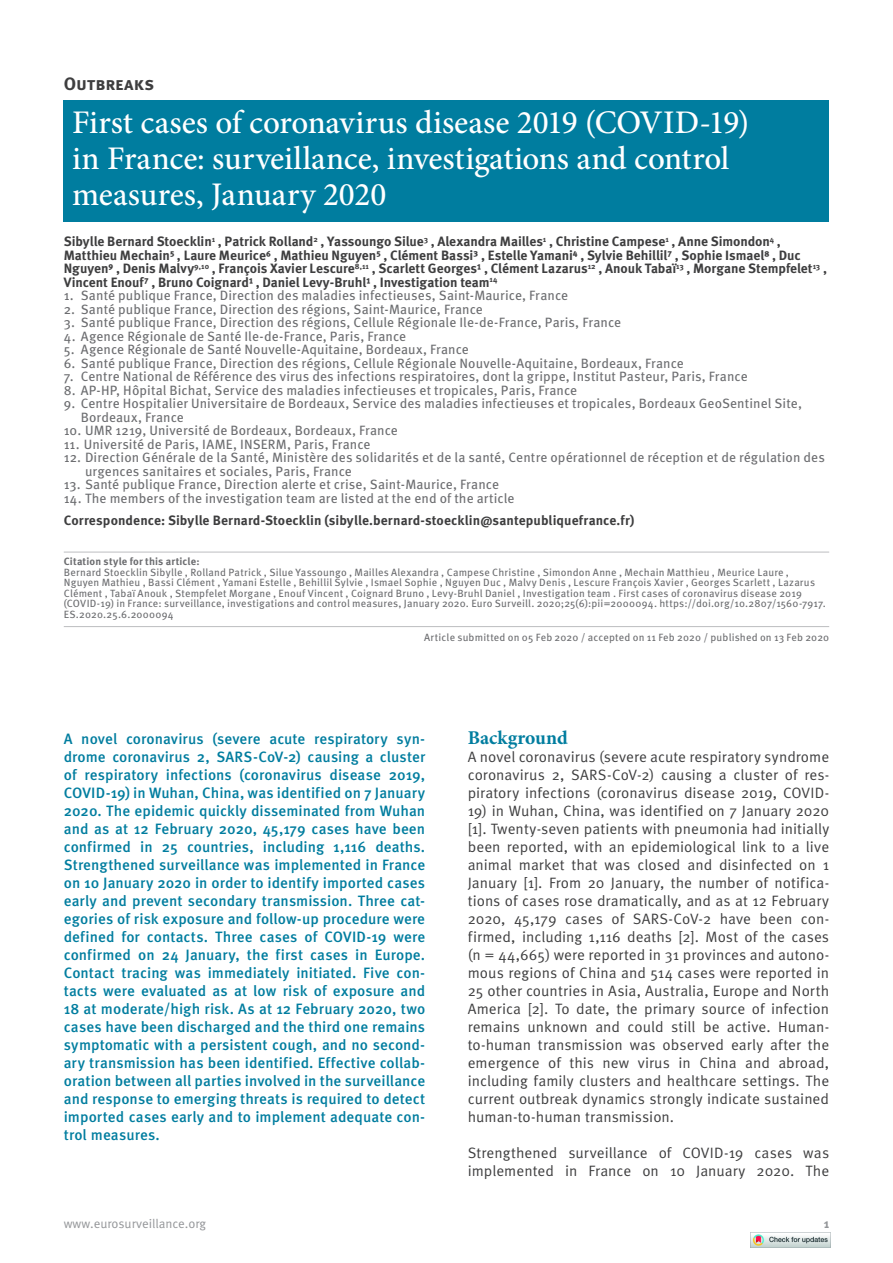
<style>
.page{position:relative;width:893px;height:1263px;background:#fff}
.page>*{position:absolute;margin:0;border:0;box-sizing:border-box;transform-origin:0 0}
.t1{font:500 33px/36px "Minion Pro";letter-spacing:-.005em;color:#fff}
.t2{font:700 19.5px "Minion Pro";letter-spacing:-.005em;color:#007d9f}
.t3{font:700 18px "Meta Pro";color:#3e3e3f}
.t4{font:15px/18px "Meta Pro";color:#3e3e3f;text-align:justify}
.t5{font:500 15px/18px "Meta Pro";letter-spacing:.005em;color:#007d9f;text-align:justify}
.t6{font:13.5px/13.5px "Meta Pro";letter-spacing:.005em;color:#6c6d70}
.t7{font:700 13.5px/13.5px "Meta Pro";letter-spacing:-.005em;color:#3e3e3f}
.t8{font:12.75px "Meta Pro";color:#939598}
.t9{font:700 12.75px "Meta Pro";color:#939598}
.t10{font:10.5px/10.5px "Meta Pro";letter-spacing:.015em;color:#6c6d70}
.t11{font:700 10.5px "Meta Pro";letter-spacing:.015em;color:#6c6d70}
</style>
<div class="page">
<hr style="left:64px;top:552px;width:765px;height:1px;background:#bcbdc0">
<hr style="left:64px;top:626px;width:765px;height:1px;background:#bcbdc0">
<div style="left:64px;top:100px;width:765px;height:122px;background:#007d9f"></div>
<img style="left:750px;top:1232px;width:80px;height:16px">
<h3 class="t3" style="left:64px;top:72px;width:92px">Outbreaks</h3>
<h1 class="t1" style="left:72px;top:104px;width:678px">First cases of coronavirus disease 2019 (COVID-19) in France: surveillance, investigations and control measures, January 2020</h1>
<p class="t7" style="left:64px;top:235px;width:765px">Sibylle Bernard Stoecklin<sup>1</sup> , Patrick Rolland<sup>2</sup> , Yassoungo Silue<sup>3</sup> , Alexandra Mailles<sup>1</sup> , Christine Campese<sup>1</sup> , Anne Simondon<sup>4</sup> , Matthieu Mechain⁵ , Laure Meurice⁶ , Mathieu Nguyen⁵ , Clément Bassi³ , Estelle Yamani⁴ , Sylvie Behillil⁷ , Sophie Ismael⁸ , Duc Nguyen⁹ , Denis Malvy<sup>9,10</sup> , François Xavier Lescure<sup>8,11</sup> , Scarlett Georges¹ , Clément Lazarus<sup>12</sup> , Anouk Tabaï<sup>13</sup> , Morgane Stempfelet<sup>13</sup> , Vincent Enouf⁷ , Bruno Coignard¹ , Daniel Levy-Bruhl¹ , Investigation team<sup>14</sup></p>
<p class="t6" style="left:64px;top:289px;width:506px">1. Santé publique France, Direction des maladies infectieuses, Saint-Maurice, France</p>
<p class="t6" style="left:64px;top:303px;width:421px">2. Santé publique France, Direction des régions, Saint-Maurice, France</p>
<p class="t6" style="left:64px;top:316px;width:559px">3. Santé publique France, Direction des régions, Cellule Régionale Ile-de-France, Paris, France</p>
<p class="t6" style="left:64px;top:330px;width:344px">4. Agence Régionale de Santé Ile-de-France, Paris, France</p>
<p class="t6" style="left:64px;top:343px;width:407px">5. Agence Régionale de Santé Nouvelle-Aquitaine, Bordeaux, France</p>
<p class="t6" style="left:64px;top:357px;width:622px">6. Santé publique France, Direction des régions, Cellule Régionale Nouvelle-Aquitaine, Bordeaux, France</p>
<p class="t6" style="left:64px;top:370px;width:685px">7. Centre National de Référence des virus des infections respiratoires, dont la grippe, Institut Pasteur, Paris, France</p>
<p class="t6" style="left:64px;top:384px;width:515px">8. AP-HP, Hôpital Bichat, Service des maladies infectieuses et tropicales, Paris, France</p>
<p class="t6" style="left:81px;top:397px;width:723px;text-indent:-17px">9. Centre Hospitalier Universitaire de Bordeaux, Service des maladies infectieuses et tropicales, Bordeaux GeoSentinel Site,<br>Bordeaux, France</p>
<p class="t6" style="left:64px;top:424px;width:336px">10. UMR 1219, Université de Bordeaux, Bordeaux, France</p>
<p class="t6" style="left:64px;top:438px;width:308px">11. Université de Paris, IAME, INSERM, Paris, France</p>
<p class="t6" style="left:85px;top:451px;width:741px;text-indent:-21px">12. Direction Générale de la Santé, Ministère des solidarités et de la santé, Centre opérationnel de réception et de régulation des urgences sanitaires et sociales, Paris, France</p>
<p class="t6" style="left:64px;top:478px;width:437px">13. Santé publique France, Direction alerte et crise, Saint-Maurice, France</p>
<p class="t6" style="left:64px;top:492px;width:452px">14. The members of the investigation team are listed at the end of the article</p>
<p class="t7" style="left:64px;top:514px;width:572px">Correspondence: Sibylle Bernard-Stoecklin (sibylle.bernard-stoecklin@santepubliquefrance.fr)</p>
<p class="t11" style="left:64px;top:555px;width:137px">Citation style for this article:</p>
<p class="t10" style="left:64px;top:567px;width:764px">Bernard Stoecklin Sibylle , Rolland Patrick , Silue Yassoungo , Mailles Alexandra , Campese Christine , Simondon Anne , Mechain Matthieu , Meurice Laure , Nguyen Mathieu , Bassi Clément , Yamani Estelle , Behillil Sylvie , Ismael Sophie , Nguyen Duc , Malvy Denis , Lescure François Xavier , Georges Scarlett , Lazarus Clément , Tabaï Anouk , Stempfelet Morgane , Enouf Vincent , Coignard Bruno , Levy-Bruhl Daniel , Investigation team . First cases of coronavirus disease 2019 (COVID-19) in France: surveillance, investigations and control measures, January 2020. Euro Surveill. 2020;25(6):pii=2000094. https://doi.org/10.2807/1560-7917.<br>ES.2020.25.6.2000094</p>
<p class="t10" style="left:424px;top:632px;width:406px">Article submitted on 05 Feb 2020 / accepted on 11 Feb 2020 / published on 13 Feb 2020</p>
<p class="t5" style="left:64px;top:730px;width:363px">A novel coronavirus (severe acute respiratory syn&shy;drome coronavirus 2, SARS-CoV-2) causing a cluster of respiratory infections (coronavirus disease 2019, COVID-19) in Wuhan, China, was identified on 7 January 2020. The epidemic quickly disseminated from Wuhan and as at 12 February 2020, 45,179 cases have been confirmed in 25 countries, including 1,116 deaths.<br>Strengthened surveillance was implemented in France on 10 January 2020 in order to identify imported cases early and prevent secondary transmission. Three cat&shy;egories of risk exposure and follow-up procedure were defined for contacts. Three cases of COVID-19 were confirmed on 24 January, the first cases in Europe.<br>Contact tracing was immediately initiated. Five con&shy;tacts were evaluated as at low risk of exposure and 18 at moderate/high risk. As at 12 February 2020, two cases have been discharged and the third one remains symptomatic with a persistent cough, and no second&shy;ary transmission has been identified. Effective collab&shy;oration between all parties involved in the surveillance and response to emerging threats is required to detect imported cases early and to implement adequate con&shy;trol measures.</p>
<h2 class="t2" style="left:468px;top:724px;width:101px">Background</h2>
<p class="t4" style="left:468px;top:748px;width:363px">A novel coronavirus (severe acute respiratory syndrome coronavirus 2, SARS-CoV-2) causing a cluster of res&shy;piratory infections (coronavirus disease 2019, COVID-</p>
<p class="t4" style="left:468px;top:802px;width:363px">19) in Wuhan, China, was identified on 7 January 2020 [1]. Twenty-seven patients with pneumonia had initially been reported, with an epidemiological link to a live animal market that was closed and disinfected on 1<br>January [1]. From 20 January, the number of notifica&shy;tions of cases rose dramatically, and as at 12 February 2020, 45,179 cases of SARS-CoV-2 have been con&shy;firmed, including 1,116 deaths [2]. Most of the cases (n = 44,665) were reported in 31 provinces and autono&shy;mous regions of China and 514 cases were reported in 25 other countries in Asia, Australia, Europe and North America [2]. To date, the primary source of infection remains unknown and could still be active. Human&shy;to-human transmission was observed early after the emergence of this new virus in China and abroad, including family clusters and healthcare settings. The current outbreak dynamics strongly indicate sustained human-to-human transmission.</p>
<p class="t4" style="left:468px;top:1144px;width:363px">Strengthened surveillance of COVID-19 cases was implemented in France on 10 January 2020. The</p>
<p class="t8" style="left:64px;top:1215px;width:144px">www.eurosurveillance.org</p>
<p class="t9" style="left:824px;top:1215px;width:7px">1</p>
</div>
